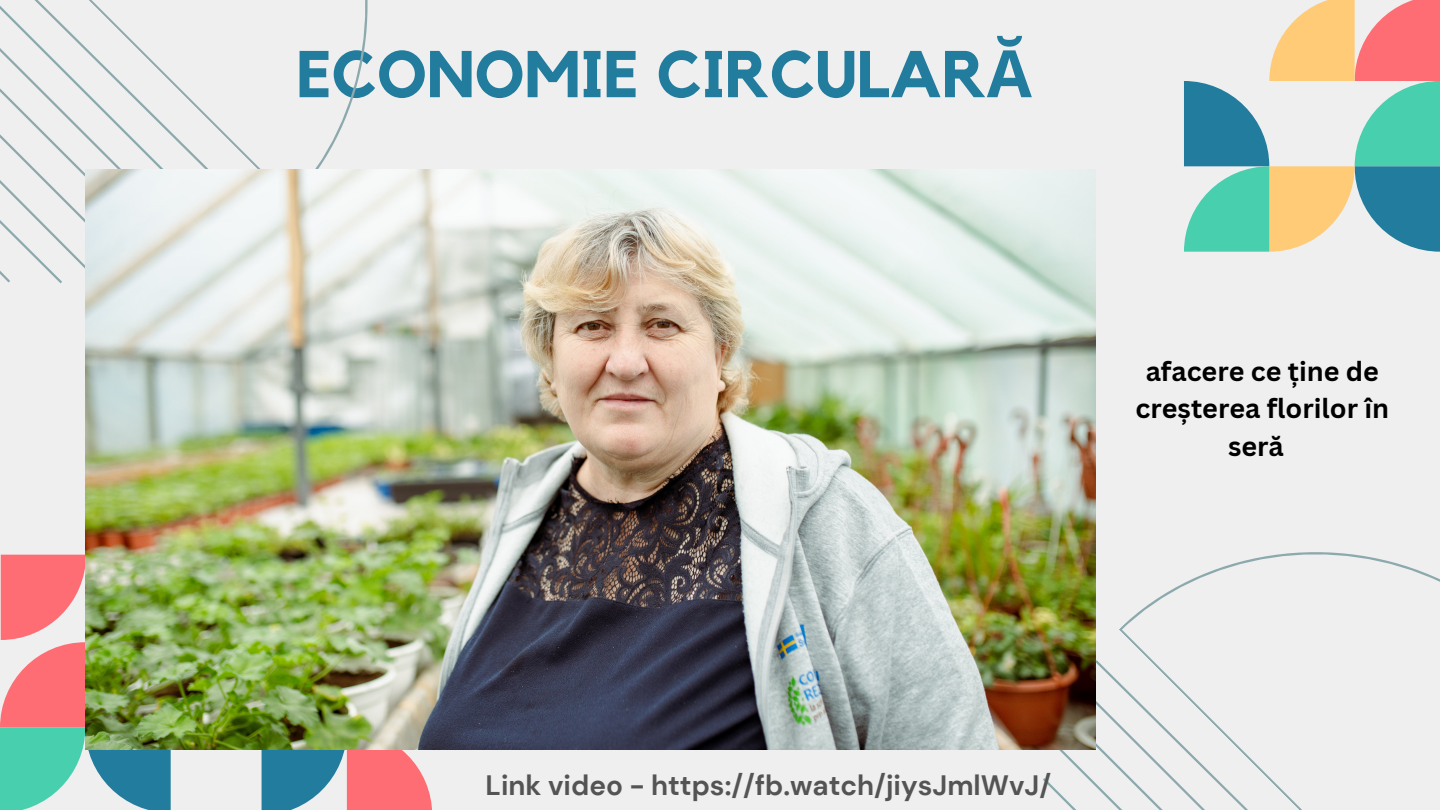
<style>
.page{position:relative;width:1440px;height:810px;background:#efefef}
.page>*{position:absolute;margin:0;border:0;box-sizing:border-box;transform-origin:0 0}
.t1{font:700 65.3px "Kollektif";color:#227c9d}
.t2{font:700 28px "DM Sans";color:#545454}
.t3{font:700 26.9px/37.5px "Canva Sans";color:#000;text-align:center}
.s1{font-family:"Noto Sans"}
</style>
<div class="page">
<svg style="left:1184px;top:0;width:256px;height:252px"></svg>
<svg style="left:0;top:555px;width:171px;height:255px"></svg>
<svg style="left:262px;top:749px;width:170px;height:61px"></svg>
<svg style="left:1119px;top:552px;width:321px;height:106px"></svg>
<svg style="left:1040px;top:682px;width:262px;height:128px"></svg>
<svg style="left:267px;top:0;width:101px;height:170px"></svg>
<svg style="left:148px;top:56px;width:39px;height:113px"></svg>
<svg style="left:0;top:0;width:148px;height:291px"></svg>
<img style="left:86px;top:170px;width:1010px;height:579px">
<p class="t1" style="left:296px;top:44px;width:737px">ECONOMIE CIRCULAR<span class="s1">Ă</span></p>
<p class="t3" style="left:1146px;top:352px;width:235px">afacere ce ține de</p>
<p class="t3" style="left:1136px;top:389px;width:255px">creșterea florilor în seră</p>
<p class="t2" style="left:486px;top:767px;width:567px">Link video - https://fb.watch/jiysJmlWvJ/</p>
</div>
